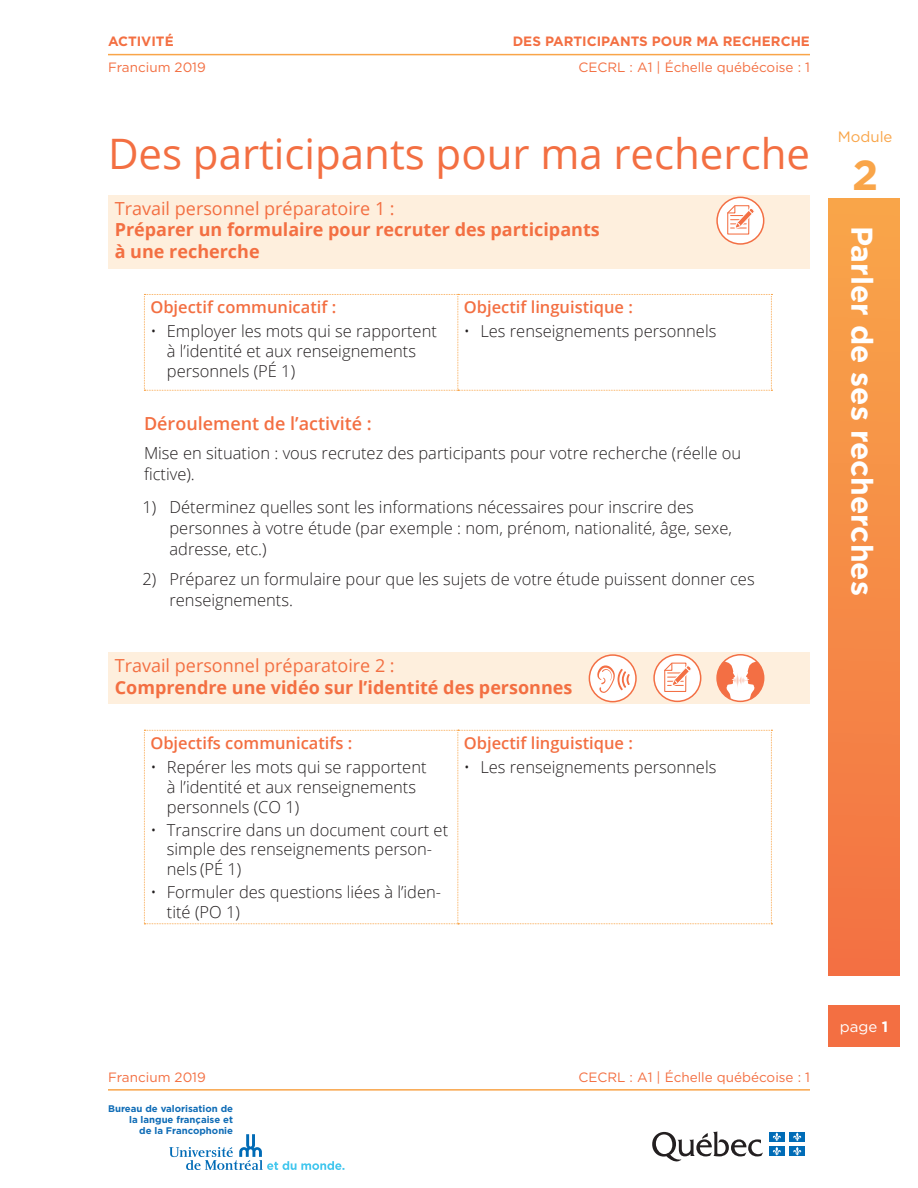
<style>
.page{position:relative;width:918px;height:1188px;background:#fff}
.page>*{position:absolute;margin:0;border:0;box-sizing:border-box;transform-origin:0 0}
.t1{font:42px "Open Sans";color:#f36f42}
.t2{font:700 42px "Gotham HTF";color:#f9a549}
.t3{font:700 30px "Gotham HTF";color:#fff}
.t4{font:700 18px/21.6px "Open Sans";color:#f36f42}
.t5{font:18px "Open Sans";color:#f36f42}
.t6{font:600 18px "Open Sans";color:#f36f42}
.t7{font:300 16.5px/19.8px "Open Sans";color:#231f20}
.t8{font:600 16.5px "Open Sans";color:#f36f42}
.t9{font:15px "Gotham";color:#f9a549}
.t10{font:15px "Gotham HTF";color:#fff}
.t11{font:13.5px "Gotham HTF";color:#f36f42}
.t12{font:700 13.5px "Gotham HTF";color:#f36f42}
.t13{font:700 9.6px/11.1px "Gotham";color:#0f6cb6;text-align:right}
.s1{font-weight:700}
</style>
<div class="page">
<div style="left:828px;top:1005px;width:72px;height:41px;background:#f36f42"></div>
<svg style="left:652px;top:1131px;width:111px;height:31px"></svg>
<div style="left:769px;top:1132px;width:16px;height:10px;background:#006cb7"></div>
<svg style="left:773px;top:1132px;width:8px;height:9px"></svg>
<div style="left:789px;top:1132px;width:16px;height:10px;background:#006cb7"></div>
<svg style="left:793px;top:1132px;width:8px;height:9px"></svg>
<div style="left:769px;top:1146px;width:16px;height:10px;background:#006cb7"></div>
<svg style="left:773px;top:1147px;width:8px;height:9px"></svg>
<div style="left:789px;top:1146px;width:16px;height:10px;background:#006cb7"></div>
<svg style="left:793px;top:1147px;width:8px;height:9px"></svg>
<svg style="left:169px;top:1134px;width:175px;height:36px"></svg>
<div style="left:828px;top:198px;width:72px;height:778px;background:linear-gradient(to bottom,#f9a64a,#f37143)"></div>
<hr style="left:108px;top:54px;width:702px;height:1px;background:#f9a549">
<hr style="left:108px;top:1089px;width:702px;height:2px;background:#f9a549">
<div style="left:108px;top:195px;width:702px;height:73px;background:#feefdd"></div>
<div style="left:108px;top:653px;width:702px;height:51px;background:#feefdd"></div>
<svg style="left:144px;top:294px;width:628px;height:97px"></svg>
<svg style="left:144px;top:730px;width:628px;height:194px"></svg>
<div style="left:717px;top:197px;width:47px;height:47px;background:#fff;border-radius:50%"></div>
<div style="left:716px;top:197px;width:48px;height:48px;border:2px solid #f36f44;border-radius:50%"></div>
<svg style="left:727px;top:204px;width:28px;height:31px"></svg>
<svg style="left:589px;top:655px;width:47px;height:47px"></svg>
<div style="left:589px;top:654px;width:48px;height:48px;border:2px solid #f36f44;border-radius:50%"></div>
<svg style="left:597px;top:665px;width:33px;height:28px"></svg>
<div style="left:654px;top:655px;width:47px;height:46px;background:#fff;border-radius:50%"></div>
<div style="left:653px;top:654px;width:48px;height:48px;border:2px solid #f36f44;border-radius:50%"></div>
<svg style="left:664px;top:662px;width:27px;height:30px"></svg>
<svg style="left:717px;top:655px;width:47px;height:46px"></svg>
<svg style="left:717px;top:662px;width:47px;height:39px;background:#f9baa3"></svg>
<div style="left:716px;top:654px;width:48px;height:48px;border:2px solid #f36f44;border-radius:50%"></div>
<p class="t12" style="left:108px;top:34px;width:67px">ACTIVITÉ</p>
<p class="t12" style="left:513px;top:34px;width:299px">DES PARTICIPANTS POUR MA RECHERCHE</p>
<p class="t11" style="left:108px;top:59px;width:99px">Francium 2019</p>
<p class="t11" style="left:578px;top:59px;width:233px">CECRL : A1 | Échelle québécoise : 1</p>
<h1 class="t1" style="left:108px;top:125px;width:704px">Des participants pour ma recherche</h1>
<p class="t5" style="left:115px;top:196px;width:282px">Travail personnel préparatoire 1 :</p>
<p class="t4" style="left:115px;top:219px;width:487px">Préparer un formulaire pour recruter des participants à une recherche</p>
<p class="t8" style="left:150px;top:296px;width:187px">Objectif communicatif :</p>
<p class="t7" style="left:167px;top:321px;width:272px;text-indent:-16px">• Employer les mots qui se rapportent à l’identité et aux renseignements personnels (PÉ 1)</p>
<p class="t8" style="left:464px;top:296px;width:171px">Objectif linguistique :</p>
<p class="t7" style="left:464px;top:321px;width:254px">• Les renseignements personnels</p>
<p class="t6" style="left:144px;top:411px;width:229px">Déroulement de l’activité :</p>
<p class="t7" style="left:144px;top:442px;width:599px;line-height:21px">Mise en situation : vous recrutez des participants pour votre recherche (réelle ou fictive).</p>
<p class="t7" style="left:169px;top:496px;width:564px;line-height:21px;text-indent:-27px">1) Déterminez quelles sont les informations nécessaires pour inscrire des personnes à votre étude (par exemple : nom, prénom, nationalité, âge, sexe, adresse, etc.)</p>
<p class="t7" style="left:169px;top:568px;width:587px;line-height:21px;text-indent:-27px">2) Préparez un formulaire pour que les sujets de votre étude puissent donner ces renseignements.</p>
<p class="t5" style="left:115px;top:653px;width:282px">Travail personnel préparatoire 2 :</p>
<p class="t4" style="left:115px;top:676px;width:459px">Comprendre une vidéo sur l’identité des personnes</p>
<p class="t8" style="left:150px;top:732px;width:203px">Objectifs communicatifs :</p>
<p class="t7" style="left:167px;top:757px;width:261px;text-indent:-16px">• Repérer les mots qui se rapportent à l’identité et aux renseignements personnels (CO 1)</p>
<p class="t7" style="left:167px;top:819px;width:283px;text-indent:-16px">• Transcrire dans un document court et simple des renseignements person&shy;nels (PÉ 1)</p>
<p class="t7" style="left:167px;top:882px;width:276px;text-indent:-16px">• Formuler des questions liées à l’iden&shy;tité (PO 1)</p>
<p class="t8" style="left:464px;top:732px;width:171px">Objectif linguistique :</p>
<p class="t7" style="left:464px;top:757px;width:254px">• Les renseignements personnels</p>
<p class="t9" style="left:838px;top:128px;width:56px">Module</p>
<h1 class="t2" style="left:852px;top:151px;width:28px">2</h1>
<h2 class="t3" style="left:879px;top:226px;width:372px;rotate:90deg">Parler de ses recherches</h2>
<p class="t11" style="left:108px;top:1069px;width:99px">Francium 2019</p>
<p class="t11" style="left:578px;top:1069px;width:233px">CECRL : A1 | Échelle québécoise : 1</p>
<p class="t13" style="left:108px;top:1103px;width:126px">Bureau de valorisation de la langue française et<br>de la Francophonie</p>
<p class="t10" style="left:840px;top:1018px;width:50px">page <span class="s1">1</span></p>
</div>
